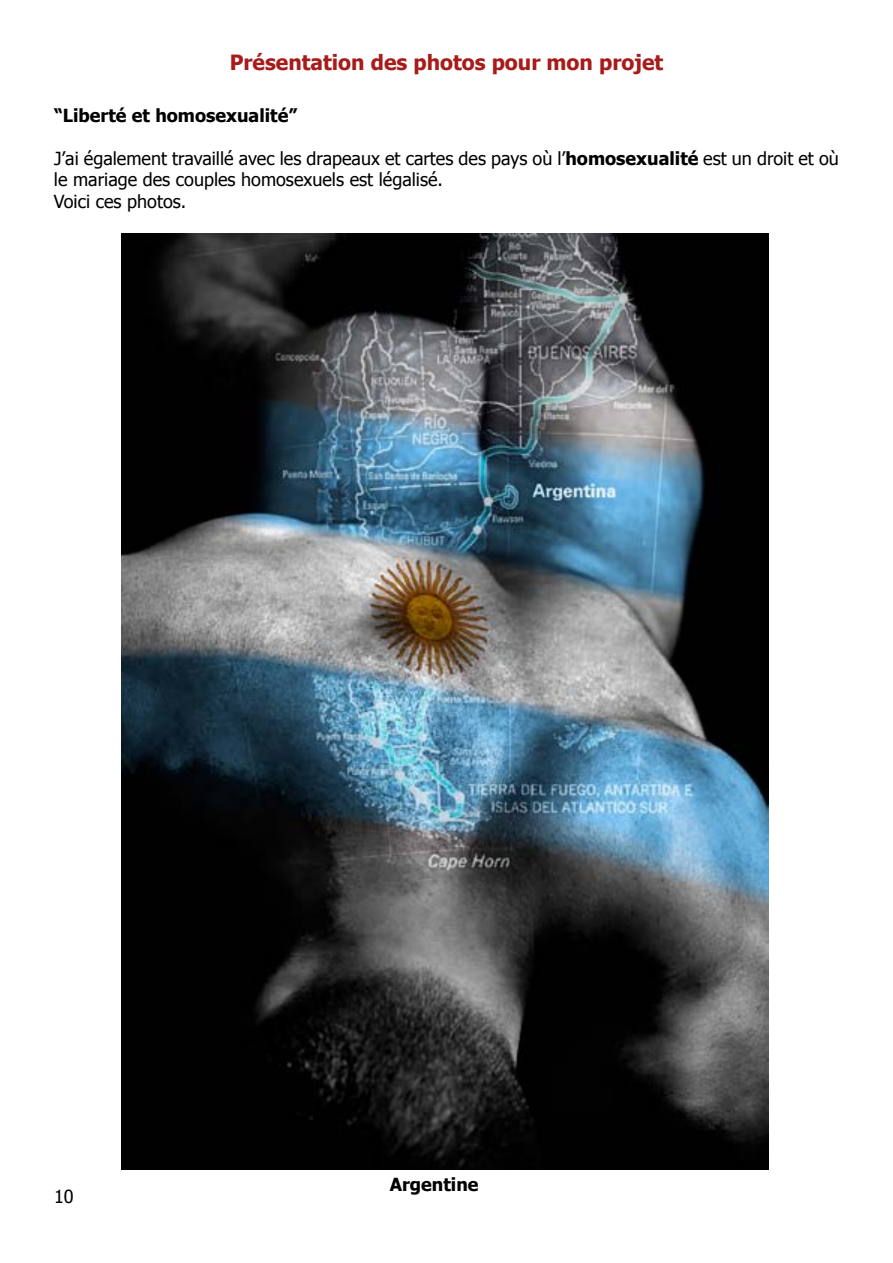
<style>
.page{position:relative;width:893px;height:1263px;background:#fff}
.page>*{position:absolute;margin:0;border:0;box-sizing:border-box;transform-origin:0 0}
.t1{font:700 21px "Tahoma";color:#a71c1a}
.t2{font:18px/21.6px "Tahoma";color:#000}
.t3{font:700 18px "Tahoma";color:#000}
.s1{font-weight:700}
</style>
<div class="page">
<img style="left:121px;top:234px;width:647px;height:935px">
<p class="t1" style="left:230px;top:48px;width:435px">Présentation des photos pour mon projet</p>
<p class="t3" style="left:54px;top:102px;width:245px">“Liberté et homosexualité”</p>
<p class="t2" style="left:54px;top:147px;width:786px">J’ai également travaillé avec les drapeaux et cartes des pays où l’<span class="s1">homosexualité</span> est un droit et où le mariage des couples homosexuels est légalisé.<br>Voici ces photos.</p>
<p class="t2" style="left:54px;top:1185px;width:21px">10</p>
<p class="t3" style="left:390px;top:1171px;width:90px">Argentine</p>
</div>
